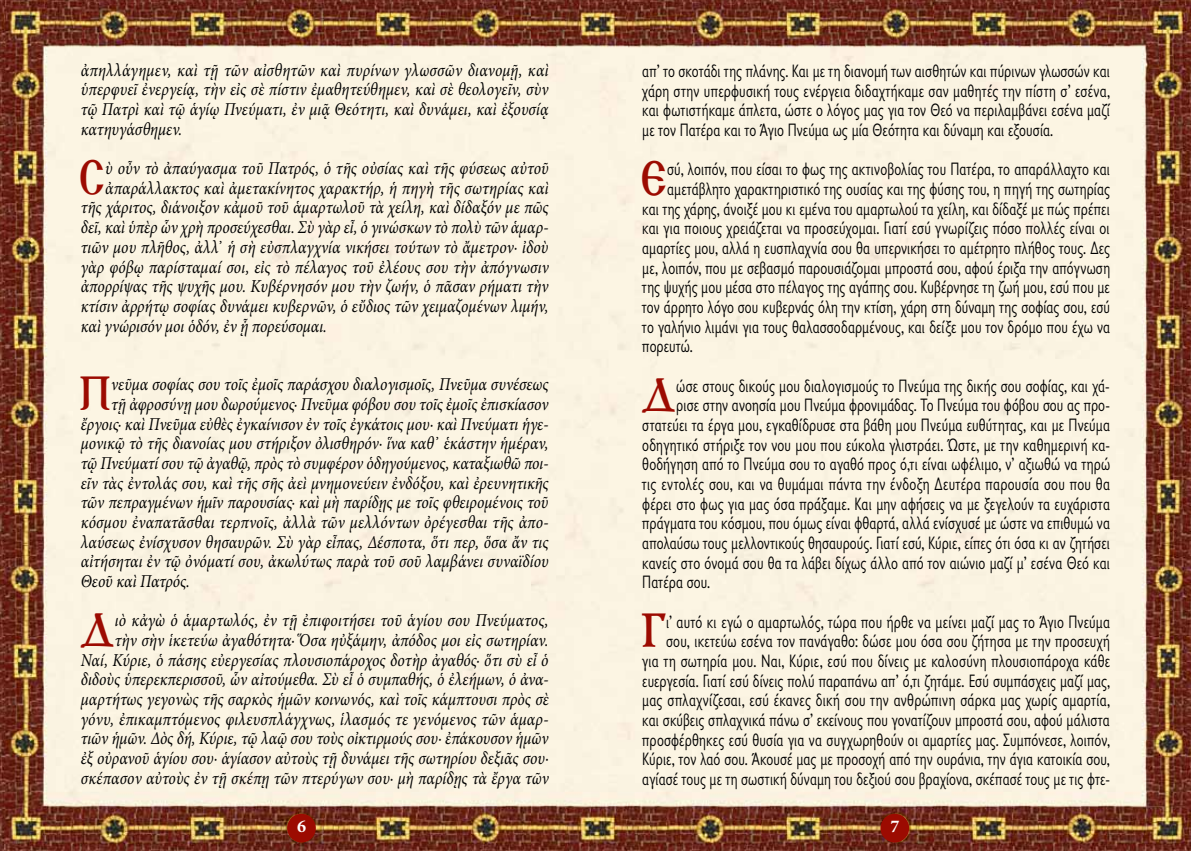
<style>
.page{position:relative;width:1191px;height:851px;background:#fff}
.page>*{position:absolute;margin:0;border:0;box-sizing:border-box;transform-origin:0 0}
.t1{font:700 52.35px "Genesis";color:#9c0b01;scale:.86 1}
.t2{font:18.15px/19.6px "Gill Sans Hel SCOS";letter-spacing:.01em;color:#000;text-align:justify;scale:.86 1}
.t3{font:italic 18.15px/19.6px "Minion Pro 2";color:#000;text-align:justify;scale:.86 1}
.t4{font:700 18px "Minion Pro";color:#fff}
</style>
<div class="page">
<img style="left:649px;top:0;width:542px;height:850px">
<img style="left:0;top:0;width:531px;height:850px">
<img style="left:531px;top:0;width:118px;height:850px">
<div style="left:287px;top:813px;width:29px;height:29px;background:#9c0b01;border-radius:50%"></div>
<div style="left:880px;top:813px;width:29px;height:29px;background:#9c0b01;border-radius:50%"></div>
<p class="t3" style="left:81px;top:60px;width:545px">ἀπηλλάγημεν, καὶ τῇ τῶν αἰσθητῶν καὶ πυρίνων γλωσσῶν διανομῇ, καὶ ὑπερφυεῖ ἐνεργείᾳ, τὴν εἰς σὲ πίστιν ἐμαθητεύθημεν, καὶ σὲ θεολογεῖν, σὺν τῷ Πατρὶ καὶ τῷ ἁγίῳ Πνεύματι, ἐν μιᾷ Θεότητι, καὶ δυνάμει, καὶ ἐξουσίᾳ κατηυγάσθημεν.</p>
<h1 class="t1" style="left:79px;top:149px;width:32px">Σ</h1>
<p class="t3" style="left:105px;top:158px;width:517px">ὺ οὖν τὸ ἀπαύγασμα τοῦ Πατρός, ὁ τῆς οὐσίας καὶ τῆς φύσεως αὐτοῦ</p>
<p class="t3" style="left:105px;top:178px;width:517px">ἀπαράλλακτος καὶ ἀμετακίνητος χαρακτήρ, ἡ πηγὴ τῆς σωτηρίας καὶ</p>
<p class="t3" style="left:81px;top:198px;width:545px">τῆς χάριτος, διάνοιξον κἀμοῦ τοῦ ἁμαρτωλοῦ τὰ χείλη, καὶ δίδαξόν με πῶς</p>
<p class="t3" style="left:81px;top:217px;width:545px">δεῖ, καὶ ὑπὲρ ὧν χρὴ προσεύχεσθαι. Σὺ γὰρ εἶ, ὁ γινώσκων τὸ πολὺ τῶν ἁμαρ-</p>
<p class="t3" style="left:81px;top:237px;width:545px">τιῶν μου πλῆθος, ἀλλ᾿ ἡ σὴ εὐσπλαγχνία νικήσει τούτων τὸ ἄμετρον· ἰδοὺ</p>
<p class="t3" style="left:81px;top:257px;width:545px">γὰρ φόβῳ παρίσταμαί σοι, εἰς τὸ πέλαγος τοῦ ἐλέους σου τὴν ἀπόγνωσιν</p>
<p class="t3" style="left:81px;top:276px;width:545px">ἀπορρίψας τῆς ψυχῆς μου. Κυβέρνησόν μου τὴν ζωήν, ὁ πᾶσαν ρήματι τὴν</p>
<p class="t3" style="left:81px;top:296px;width:545px">κτίσιν ἀρρήτῳ σοφίας δυνάμει κυβερνῶν, ὁ εὔδιος τῶν χειμαζομένων λιμήν,</p>
<p class="t3" style="left:81px;top:316px;width:288px">καὶ γνώρισόν μοι ὁδόν, ἐν ᾗ πορεύσομαι.</p>
<h1 class="t1" style="left:79px;top:366px;width:39px">Π</h1>
<p class="t3" style="left:111px;top:375px;width:510px">νεῦμα σοφίας σου τοῖς ἐμοῖς παράσχου διαλογισμοῖς, Πνεῦμα συνέσεως</p>
<p class="t3" style="left:111px;top:394px;width:510px">τῇ ἀφροσύνῃ μου δωρούμενος· Πνεῦμα φόβου σου τοῖς ἐμοῖς ἐπισκίασον</p>
<p class="t3" style="left:81px;top:414px;width:545px">ἔργοις· καὶ Πνεῦμα εὐθὲς ἐγκαίνισον ἐν τοῖς ἐγκάτοις μου· καὶ Πνεύματι ἡγε-</p>
<p class="t3" style="left:81px;top:433px;width:545px">μονικῷ τὸ τῆς διανοίας μου στήριξον ὀλισθηρόν· ἵνα καθ᾿ ἑκάστην ἡμέραν,</p>
<p class="t3" style="left:81px;top:453px;width:545px">τῷ Πνεύματί σου τῷ ἀγαθῷ, πρὸς τὸ συμφέρον ὁδηγούμενος, καταξιωθῶ ποι-</p>
<p class="t3" style="left:81px;top:473px;width:545px">εῖν τὰς ἐντολάς σου, καὶ τῆς σῆς ἀεὶ μνημονεύειν ἐνδόξου, καὶ ἐρευνητικῆς</p>
<p class="t3" style="left:81px;top:492px;width:545px">τῶν πεπραγμένων ἡμῖν παρουσίας· καὶ μὴ παρίδῃς με τοῖς φθειρομένοις τοῦ</p>
<p class="t3" style="left:81px;top:512px;width:545px">κόσμου ἐναπατᾶσθαι τερπνοῖς, ἀλλὰ τῶν μελλόντων ὀρέγεσθαι τῆς ἀπο-</p>
<p class="t3" style="left:81px;top:532px;width:545px">λαύσεως ἐνίσχυσον θησαυρῶν. Σὺ γὰρ εἶπας, Δέσποτα, ὅτι περ, ὅσα ἄν τις</p>
<p class="t3" style="left:81px;top:551px;width:545px">αἰτήσηται ἐν τῷ ὀνόματί σου, ἀκωλύτως παρὰ τοῦ σοῦ λαμβάνει συναϊδίου</p>
<p class="t3" style="left:81px;top:571px;width:128px">Θεοῦ καὶ Πατρός.</p>
<h1 class="t1" style="left:80px;top:601px;width:42px">Δ</h1>
<p class="t3" style="left:81px;top:610px;width:546px;text-align:right">ιὸ κἀγὼ ὁ ἁμαρτωλός, ἐν τῇ ἐπιφοιτήσει τοῦ ἁγίου σου Πνεύματος,<br>τὴν σὴν ἱκετεύω ἀγαθότητα· Ὅσα ηὐξάμην, ἀπόδος μοι εἰς σωτηρίαν.<br>Ναί, Κύριε, ὁ πάσης εὐεργεσίας πλουσιοπάροχος δοτὴρ ἀγαθός· ὅτι σὺ εἶ ὁ διδοὺς ὑπερεκπερισσοῦ, ὧν αἰτούμεθα. Σὺ εἶ ὁ συμπαθής, ὁ ἐλεήμων, ὁ ἀνα&shy;μαρτήτως γεγονὼς τῆς σαρκὸς ἡμῶν κοινωνός, καὶ τοῖς κάμπτουσι πρὸς σὲ γόνυ, ἐπικαμπτόμενος φιλευσπλάγχνως, ἱλασμός τε γενόμενος τῶν ἁμαρ&shy;τιῶν ἡμῶν. Δὸς δή, Κύριε, τῷ λαῷ σου τοὺς οἰκτιρμούς σου· ἐπάκουσον ἡμῶν ἐξ οὐρανοῦ ἁγίου σου· ἁγίασον αὐτοὺς τῇ δυνάμει τῆς σωτηρίου δεξιᾶς σου· σκέπασον αὐτοὺς ἐν τῇ σκέπῃ τῶν πτερύγων σου· μὴ παρίδῃς τὰ ἔργα τῶν</p>
<p class="t2" style="left:642px;top:62px;width:545px">απ’ το σκοτάδι της πλάνης. Και με τη διανομή των αισθητών και πύρινων γλωσσών και χάρη στην υπερφυσική τους ενέργεια διδαχτήκαμε σαν μαθητές την πίστη σ’ εσένα, και φωτιστήκαμε άπλετα, ώστε ο λόγος μας για τον Θεό να περιλαμβάνει εσένα μαζί με τον Πατέρα και το Άγιο Πνεύμα ως μία Θεότητα και δύναμη και εξουσία.</p>
<h1 class="t1" style="left:641px;top:151px;width:32px">Ε</h1>
<p class="t2" style="left:667px;top:160px;width:516px">σύ, λοιπόν, που είσαι το φως της ακτινοβολίας του Πατέρα, το απαράλλαχτο και</p>
<p class="t2" style="left:667px;top:179px;width:516px">αμετάβλητο χαρακτηριστικό της ουσίας και της φύσης του, η πηγή της σωτηρίας</p>
<p class="t2" style="left:642px;top:199px;width:545px">και της χάρης, άνοιξέ μου κι εμένα του αμαρτωλού τα χείλη, και δίδαξέ με πώς πρέπει</p>
<p class="t2" style="left:642px;top:219px;width:545px">και για ποιους χρειάζεται να προσεύχομαι. Γιατί εσύ γνωρίζεις πόσο πολλές είναι οι</p>
<p class="t2" style="left:642px;top:238px;width:545px">αμαρτίες μου, αλλά η ευσπλαχνία σου θα υπερνικήσει το αμέτρητο πλήθος τους. Δες</p>
<p class="t2" style="left:642px;top:258px;width:545px">με, λοιπόν, που με σεβασμό παρουσιάζομαι μπροστά σου, αφού έριξα την απόγνωση</p>
<p class="t2" style="left:642px;top:278px;width:545px">της ψυχής μου μέσα στο πέλαγος της αγάπης σου. Κυβέρνησε τη ζωή μου, εσύ που με</p>
<p class="t2" style="left:642px;top:297px;width:545px">τον άρρητο λόγο σου κυβερνάς όλη την κτίση, χάρη στη δύναμη της σοφίας σου, εσύ</p>
<p class="t2" style="left:642px;top:317px;width:545px">το γαλήνιο λιμάνι για τους θαλασσοδαρμένους, και δείξε μου τον δρόμο που έχω να</p>
<p class="t2" style="left:642px;top:337px;width:60px">πορευτώ.</p>
<h1 class="t1" style="left:642px;top:367px;width:42px">Δ</h1>
<p class="t2" style="left:676px;top:376px;width:506px">ώσε στους δικούς μου διαλογισμούς το Πνεύμα της δικής σου σοφίας, και χά-</p>
<p class="t2" style="left:676px;top:396px;width:506px">ρισε στην ανοησία μου Πνεύμα φρονιμάδας. Το Πνεύμα του φόβου σου ας προ-</p>
<p class="t2" style="left:642px;top:415px;width:545px">στατεύει τα έργα μου, εγκαθίδρυσε στα βάθη μου Πνεύμα ευθύτητας, και με Πνεύμα</p>
<p class="t2" style="left:642px;top:435px;width:545px">οδηγητικό στήριξε τον νου μου που εύκολα γλιστράει. Ώστε, με την καθημερινή κα-</p>
<p class="t2" style="left:642px;top:455px;width:545px">θοδήγηση από το Πνεύμα σου το αγαθό προς ό,τι είναι ωφέλιμο, ν’ αξιωθώ να τηρώ</p>
<p class="t2" style="left:642px;top:474px;width:545px">τις εντολές σου, και να θυμάμαι πάντα την ένδοξη Δευτέρα παρουσία σου που θα</p>
<p class="t2" style="left:642px;top:494px;width:545px">φέρει στο φως για μας όσα πράξαμε. Και μην αφήσεις να με ξεγελούν τα ευχάριστα</p>
<p class="t2" style="left:642px;top:514px;width:545px">πράγματα του κόσμου, που όμως είναι φθαρτά, αλλά ενίσχυσέ με ώστε να επιθυμώ να</p>
<p class="t2" style="left:642px;top:533px;width:545px">απολαύσω τους μελλοντικούς θησαυρούς. Γιατί εσύ, Κύριε, είπες ότι όσα κι αν ζητήσει</p>
<p class="t2" style="left:642px;top:553px;width:545px">κανείς στο όνομά σου θα τα λάβει δίχως άλλο από τον αιώνιο μαζί μ’ εσένα Θεό και</p>
<p class="t2" style="left:642px;top:573px;width:80px">Πατέρα σου.</p>
<h1 class="t1" style="left:640px;top:603px;width:31px">Γ</h1>
<p class="t2" style="left:642px;top:612px;width:545px;text-align:right">ι’ αυτό κι εγώ ο αμαρτωλός, τώρα που ήρθε να μείνει μαζί μας το Άγιο Πνεύμα σου, ικετεύω εσένα τον πανάγαθο: δώσε μου όσα σου ζήτησα με την προσευχή<br>για τη σωτηρία μου. Ναι, Κύριε, εσύ που δίνεις με καλοσύνη πλουσιοπάροχα κάθε ευεργεσία. Γιατί εσύ δίνεις πολύ παραπάνω απ’ ό,τι ζητάμε. Εσύ συμπάσχεις μαζί μας, μας σπλαχνίζεσαι, εσύ έκανες δική σου την ανθρώπινη σάρκα μας χωρίς αμαρτία, και σκύβεις σπλαχνικά πάνω σ’ εκείνους που γονατίζουν μπροστά σου, αφού μάλιστα προσφέρθηκες εσύ θυσία για να συγχωρηθούν οι αμαρτίες μας. Συμπόνεσε, λοιπόν, Κύριε, τον λαό σου. Άκουσέ μας με προσοχή από την ουράνια, την άγια κατοικία σου, αγίασέ τους με τη σωστική δύναμη του δεξιού σου βραχίονα, σκέπασέ τους με τις φτε-</p>
<p class="t4" style="left:297px;top:813px;width:10px">6</p>
<p class="t4" style="left:890px;top:813px;width:10px">7</p>
</div>
